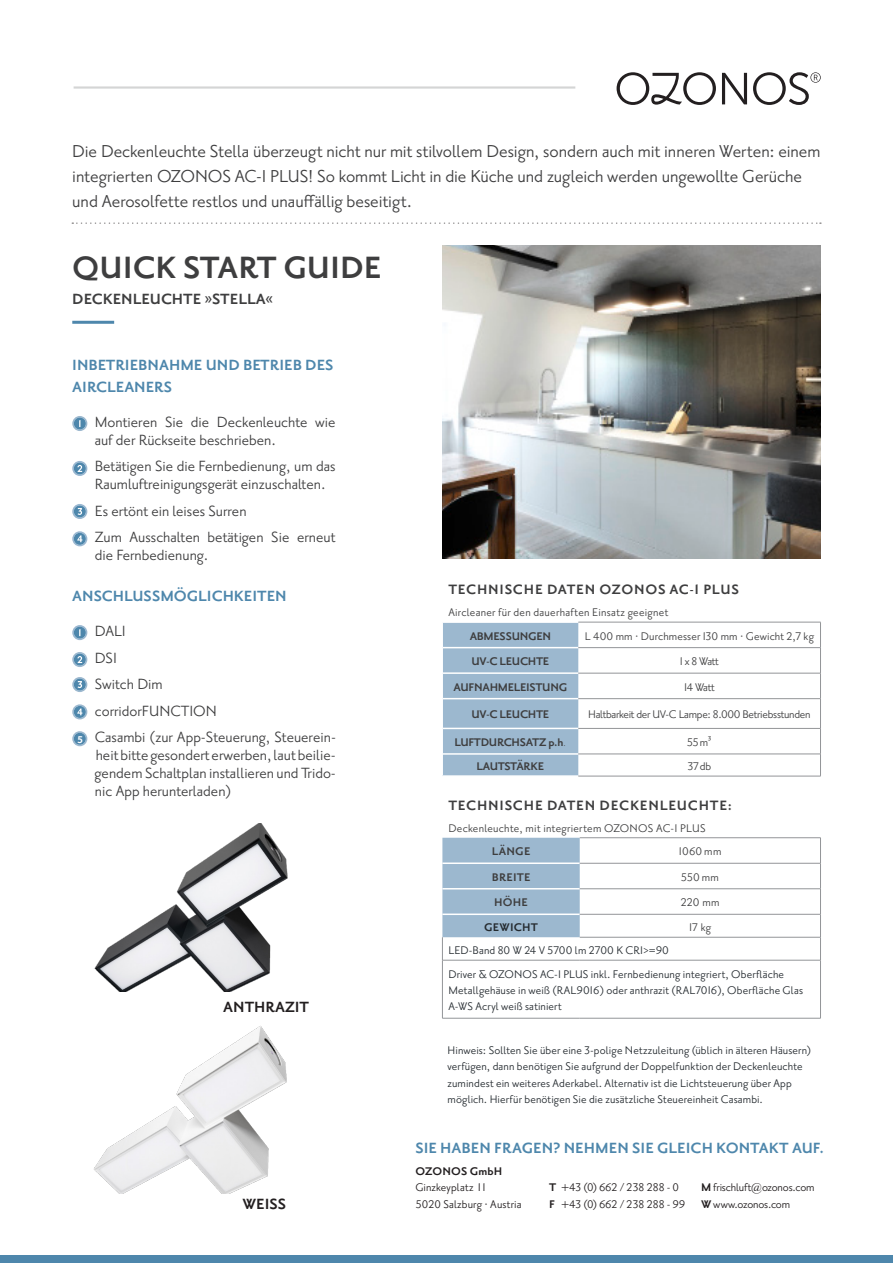
<style>
.page{position:relative;width:893px;height:1263px;background:#fff}
.page>*{position:absolute;margin:0;border:0;box-sizing:border-box;transform-origin:0 0}
.t1{font:700 37.5px "Priori Sans OT";color:#3e3e3f}
.t2{font:21px/25.2px "Priori Sans OT";letter-spacing:-.005em;color:#3e3e3f}
.t3{font:18px/18px "Priori Sans OT";color:#3e3e3f}
.Post___Mail___WWW{font:700 18px/21.6px "Priori Sans OT";color:#4e87ac}
.t4{font:700 18px "Priori Sans OT";color:#3e3e3f}
.t5{font:700 18px "Priori Sans OT";color:#231f20}
.Fliesstext{font:700 16.5px "Priori Sans OT";letter-spacing:.045em;color:#3e3e3f}
.Fliesstext-2{font:13.5px/16.2px "Priori Sans OT";letter-spacing:.01em;color:#252b30}
.Kundenbericht{font:13.5px "Priori Sans OT";letter-spacing:.02em;color:#3e3e3f}
.Text_8_Pt{font:700 13.5px "Priori Sans OT";letter-spacing:-.02em;color:#3e3e3f}
.Text_8_Pt-2{font:13.5px "Priori Sans OT";letter-spacing:-.02em;color:#3e3e3f}
.Post___Mail___WWW-2{font:13.5px/16.2px "Priori Sans OT";letter-spacing:.01em;color:#231f20}
.Post___Mail___WWW-3{font:13.5px/16.2px "Priori Sans OT";letter-spacing:-.04em;color:#231f20}
.Post___Mail___WWW-4{font:13.5px/16.2px "Priori Sans OT";letter-spacing:-.01em;color:#231f20}
.Text_8_Pt-3{font:13.5px "Priori Sans OT";letter-spacing:.01em;color:#3e3e3f}
.Fliesstext-3{font:700 13.5px "Priori Sans OT";letter-spacing:.015em;color:#3e3e3f}
.Fliesstext-4{font:700 13.5px "Priori Sans OT";letter-spacing:.015em;color:#252b30}
.t6{font:700 12px "Priori Sans OT";color:#fff}
.s1{font-weight:300}
.s2{font-weight:700}
</style>
<div class="page">
<svg style="left:722px;top:73px;width:25px;height:31px"></svg>
<svg style="left:617px;top:72px;width:99px;height:33px"></svg>
<svg style="left:753px;top:72px;width:68px;height:33px"></svg>
<hr style="left:72px;top:321px;width:42px;height:3px;background:#4e87ac">
<svg style="left:72px;top:416px;width:15px;height:15px"></svg>
<svg style="left:72px;top:461px;width:15px;height:15px"></svg>
<svg style="left:72px;top:504px;width:15px;height:15px"></svg>
<svg style="left:72px;top:531px;width:15px;height:15px"></svg>
<div style="left:0;top:1255px;width:893px;height:8px;background:#4e87ac"></div>
<svg style="left:72px;top:222px;width:749px;height:2px"></svg>
<img style="left:443px;top:246px;width:378px;height:312px">
<hr style="left:74px;top:86px;width:501px;height:3px;background:#252a2d">
<img style="left:94px;top:824px;width:194px;height:168px">
<img style="left:94px;top:1026px;width:193px;height:168px">
<svg style="left:442px;top:622px;width:136px;height:154px;background:#a2bcd2"></svg>
<hr style="left:578px;top:622px;width:243px;height:1px;background:#939598">
<hr style="left:578px;top:647px;width:243px;height:1px;background:#939598">
<hr style="left:578px;top:673px;width:243px;height:1px;background:#939598">
<hr style="left:578px;top:698px;width:243px;height:1px;background:#939598">
<hr style="left:578px;top:728px;width:243px;height:1px;background:#939598">
<hr style="left:578px;top:754px;width:243px;height:1px;background:#939598">
<svg style="left:820px;top:622px;width:1px;height:154px"></svg>
<hr style="left:578px;top:776px;width:243px;height:1px;background:#939598">
<hr style="left:580px;top:888px;width:241px;height:1px;background:#939598">
<hr style="left:580px;top:914px;width:241px;height:1px;background:#939598">
<hr style="left:580px;top:863px;width:241px;height:1px;background:#939598">
<hr style="left:580px;top:837px;width:241px;height:1px;background:#939598">
<hr style="left:442px;top:960px;width:138px;height:1px;background:#939598">
<hr style="left:580px;top:960px;width:241px;height:1px;background:#939598">
<hr style="left:442px;top:1018px;width:138px;height:1px;background:#939598">
<hr style="left:580px;top:1018px;width:241px;height:1px;background:#939598">
<svg style="left:820px;top:838px;width:1px;height:122px"></svg>
<hr style="left:820px;top:960px;width:1px;height:58px;background:#939598">
<svg style="left:442px;top:838px;width:138px;height:122px"></svg>
<hr style="left:442px;top:960px;width:1px;height:58px;background:#939598">
<hr style="left:580px;top:937px;width:241px;height:1px;background:#939598">
<svg style="left:72px;top:625px;width:15px;height:15px"></svg>
<svg style="left:72px;top:652px;width:15px;height:15px"></svg>
<svg style="left:72px;top:677px;width:15px;height:15px"></svg>
<svg style="left:72px;top:704px;width:15px;height:15px"></svg>
<svg style="left:72px;top:731px;width:15px;height:15px"></svg>
<p class="t2" style="left:72px;top:138px;width:750px">Die Deckenleuchte Stella überzeugt nicht nur mit stilvollem Design, sondern auch mit inneren Werten: einem integrierten OZONOS AC-I PLUS! So kommt Licht in die Küche und zugleich werden ungewollte Gerüche und Aerosolfette restlos und unauffällig beseitigt.</p>
<p class="t1" style="left:72px;top:248px;width:311px">QUICK START GUIDE</p>
<p class="t4" style="left:72px;top:289px;width:203px">DECKENLEUCHTE »STELLA«</p>
<p class="Post___Mail___WWW" style="left:72px;top:355px;width:263px">INBETRIEBNAHME UND BETRIEB DES<br>AIRCLEANERS</p>
<p class="t3" style="left:95px;top:413px;width:242px">Montieren Sie die Deckenleuchte wie auf der Rückseite beschrieben.</p>
<p class="t3" style="left:95px;top:458px;width:242px">Betätigen Sie die Fernbedienung, um das<br>Raumluftreinigungsgerät einzuschalten.</p>
<p class="t3" style="left:95px;top:502px;width:153px">Es ertönt ein leises Surren</p>
<p class="t3" style="left:95px;top:529px;width:242px">Zum Ausschalten betätigen Sie erneut die Fernbedienung.</p>
<p class="Post___Mail___WWW" style="left:72px;top:585px;width:216px">ANSCHLUSSMÖGLICHKEITEN</p>
<p class="t3" style="left:95px;top:622px;width:32px">DALI</p>
<p class="t3" style="left:95px;top:649px;width:24px">DSI</p>
<p class="t3" style="left:95px;top:675px;width:70px">Switch Dim</p>
<p class="t3" style="left:95px;top:702px;width:124px">corridorFUNCTION</p>
<p class="t3" style="left:95px;top:728px;width:243px;text-align:justify">Casambi (zur App-Steuerung, Steuerein&shy;heit bitte gesondert erwerben, laut beilie&shy;gendem Schaltplan installieren und Trido&shy;nic App herunterladen)</p>
<p class="t6" style="left:77px;top:733px;width:7px">5</p>
<p class="t5" style="left:223px;top:998px;width:87px">ANTHRAZIT</p>
<p class="t5" style="left:242px;top:1194px;width:45px">WEISS</p>
<p class="Fliesstext" style="left:448px;top:581px;width:292px">TECHNISCHE DATEN OZONOS AC-1 PLUS</p>
<p class="Kundenbericht" style="left:448px;top:605px;width:221px">Aircleaner für den dauerhaften Einsatz geeignet</p>
<p class="Text_8_Pt" style="left:470px;top:629px;width:83px">ABMESSUNGEN</p>
<p class="Text_8_Pt-3" style="left:585px;top:629px;width:231px">L 400 mm · Durchmesser 130 mm · Gewicht 2,7 kg</p>
<p class="Text_8_Pt" style="left:471px;top:654px;width:80px">UV-C LEUCHTE</p>
<p class="Text_8_Pt-2" style="left:680px;top:654px;width:40px">1 x 8 Watt</p>
<p class="Text_8_Pt" style="left:454px;top:680px;width:115px">AUFNAHMELEISTUNG</p>
<p class="Text_8_Pt-2" style="left:684px;top:680px;width:32px">14 Watt</p>
<p class="Text_8_Pt" style="left:471px;top:708px;width:80px">UV-C LEUCHTE</p>
<p class="Text_8_Pt-2" style="left:588px;top:708px;width:224px">Haltbarkeit der UV-C Lampe: 8.000 Betriebsstunden</p>
<p class="Text_8_Pt" style="left:455px;top:735px;width:113px">LUFTDURCHSATZ p.h<span class="s1">.</span></p>
<p class="Text_8_Pt-2" style="left:687px;top:735px;width:26px">55m³</p>
<p class="Text_8_Pt" style="left:477px;top:759px;width:69px">LAUTSTÄRKE</p>
<p class="Text_8_Pt-2" style="left:688px;top:759px;width:25px">37db</p>
<p class="Fliesstext" style="left:448px;top:796px;width:285px">TECHNISCHE DATEN DECKENLEUCHTE:</p>
<p class="Kundenbericht" style="left:448px;top:822px;width:259px">Deckenleuchte, mit integriertem OZONOS AC-1 PLUS</p>
<p class="Fliesstext-3" style="left:492px;top:844px;width:40px">LÄNGE</p>
<p class="Kundenbericht" style="left:679px;top:844px;width:44px">1060mm</p>
<p class="Fliesstext-3" style="left:492px;top:870px;width:40px">BREITE</p>
<p class="Kundenbericht" style="left:681px;top:870px;width:39px">550mm</p>
<p class="Fliesstext-3" style="left:494px;top:895px;width:35px">HÖHE</p>
<p class="Kundenbericht" style="left:681px;top:895px;width:40px">220 mm</p>
<p class="Fliesstext-4" style="left:484px;top:920px;width:55px">GEWICHT</p>
<p class="Kundenbericht" style="left:689px;top:920px;width:24px">17 kg</p>
<p class="Fliesstext-2" style="left:448px;top:942px;width:222px">LED-Band 80 W 24 V 5700 lm 2700 K CRI&gt;=90</p>
<p class="Fliesstext-2" style="left:448px;top:966px;width:356px">Driver &amp; OZONOS AC-I PLUS inkl. Fernbedienung integriert, Oberfläche<br>Metallgehäuse in weiß (RAL9016) oder anthrazit (RAL7016), Oberfläche Glas<br>A-WS Acryl weiß satiniert</p>
<p class="Fliesstext-2" style="left:448px;top:1042px;width:365px">Hinweis: Sollten Sie über eine 3-polige Netzzuleitung (üblich in älteren Häusern) verfügen, dann benötigen Sie aufgrund der Doppelfunktion der Deckenleuchte zumindest ein weiteres Aderkabel. Alternativ ist die Lichtsteuerung über App möglich. Hierfür benötigen Sie die zusätzliche Steuereinheit Casambi.</p>
<p class="Post___Mail___WWW" style="left:415px;top:1137px;width:410px">SIE HABEN FRAGEN? NEHMEN SIE GLEICH KONTAKT AUF.</p>
<p class="Post___Mail___WWW-2" style="left:415px;top:1164px;width:108px"><span class="s2">OZONOS GmbH<br></span>Ginzkeyplatz 11<br>5020 Salzburg · Austria</p>
<p class="Post___Mail___WWW-3" style="left:549px;top:1180px;width:137px"><span class="s2">T</span> +43 (0) 662 / 238 288 - 0<br><span class="s2">F</span> +43 (0) 662 / 238 288 - 99</p>
<p class="Post___Mail___WWW-4" style="left:701px;top:1180px;width:115px"><span class="s2">M</span>frischluft@ozonos.com<br><span class="s2">W</span>www.ozonos.com</p>
</div>
